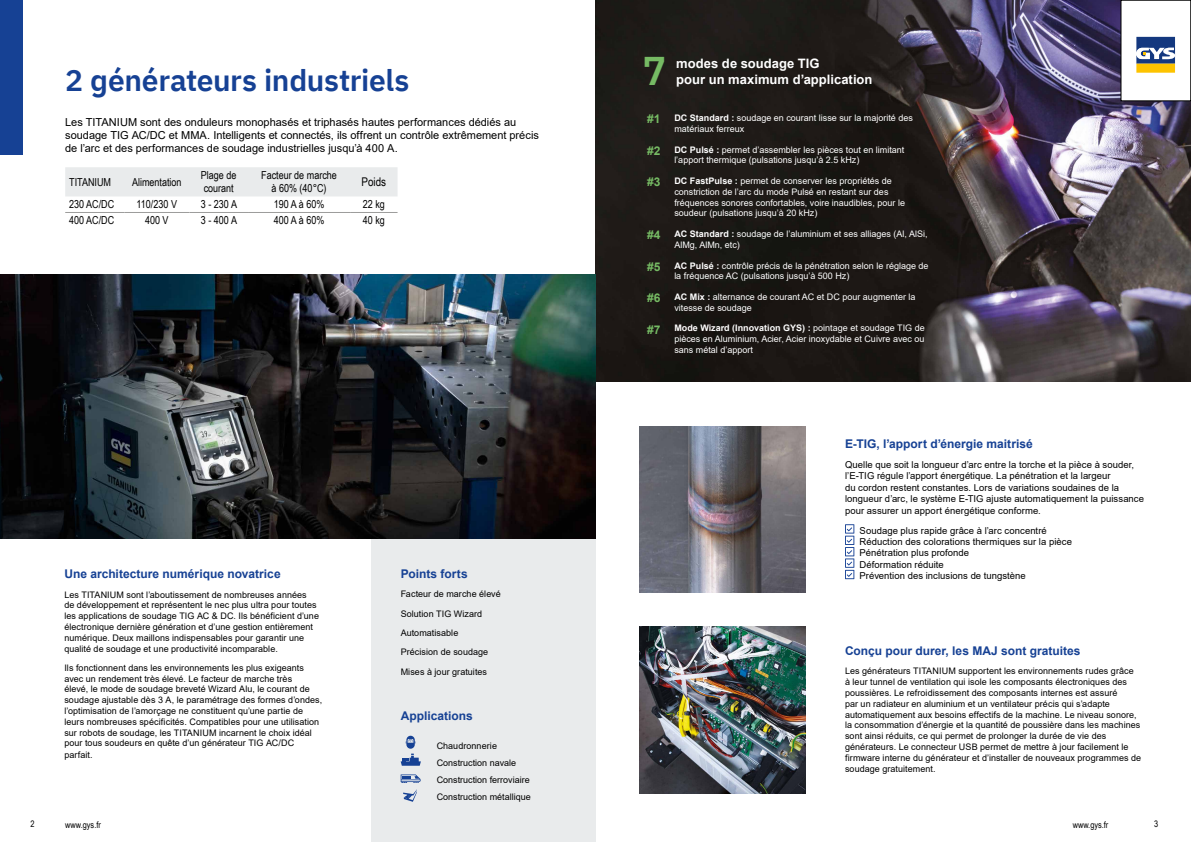
<style>
.page{position:relative;width:1191px;height:842px;background:#fff}
.page>*{position:absolute;margin:0;border:0;box-sizing:border-box;transform-origin:0 0}
.t1{font:600 40px "IBM Plex Sans";color:#76bb64}
.t2{font:600 30px "IBM Plex Sans";letter-spacing:-.01em;color:#164194}
.chapo_labeur{font:700 13px/15.6px "Arial";color:#fff}
.chapo_labeur-2{font:700 12px "Arial";color:#164194}
.t3{font:700 12px "Arial";color:#76bb64}
.t4{font:12px "Arial Narrow";color:#000}
.titre{font:11px/13.2px "Arial";color:#000}
.t5{font:11px/13.2px "Arial Narrow";color:#000}
.chapo_labeur-3{font:9.5px/11.4px "Arial";letter-spacing:.005em;color:#000}
.chapo_labeur-4{font:9px/10.8px "Arial";letter-spacing:.005em;color:#000}
.t6{font:9px/10.8px "Arial";color:#fff}
.titre-2{font:9px "Arial";color:#000}
.t7{font:9px "Arial Narrow";color:#000}
.s1{font-weight:700}
</style>
<div class="page">
<div style="left:371px;top:505px;width:224px;height:337px;background:#e9ebec"></div>
<img style="left:595px;top:0;width:596px;height:381px">
<svg style="left:401px;top:736px;width:20px;height:30px"></svg>
<svg style="left:401px;top:774px;width:20px;height:9px"></svg>
<svg style="left:403px;top:789px;width:14px;height:13px"></svg>
<img style="left:0;top:275px;width:595px;height:264px">
<svg style="left:845px;top:524px;width:9px;height:55px"></svg>
<img style="left:639px;top:426px;width:166px;height:166px">
<img style="left:639px;top:627px;width:166px;height:166px">
<div style="left:1121px;top:0;width:69px;height:101px;background:#fff"></div>
<div style="left:1136px;top:64px;width:39px;height:9px;background:#fdc300"></div>
<svg style="left:1136px;top:37px;width:39px;height:27px"></svg>
<div style="left:65px;top:167px;width:332px;height:29px;background:#e9ebec"></div>
<hr style="left:65px;top:212px;width:59px;height:1px;background:#9d9d9c">
<hr style="left:124px;top:212px;width:65px;height:1px;background:#9d9d9c">
<hr style="left:189px;top:212px;width:59px;height:1px;background:#9d9d9c">
<hr style="left:248px;top:212px;width:102px;height:1px;background:#9d9d9c">
<hr style="left:350px;top:212px;width:47px;height:1px;background:#9d9d9c">
<div style="left:0;top:0;width:23px;height:154px;background:#164194"></div>
<p class="t2" style="left:65px;top:57px;width:346px">2 générateurs industriels</p>
<p class="titre" style="left:65px;top:115px;width:475px">Les TITANIUM sont des onduleurs monophasés et triphasés hautes performances dédiés au soudage TIG AC/DC et MMA. Intelligents et connectés, ils offrent un contrôle extrêmement précis de l’arc et des performances de soudage industrielles jusqu’à 400 A.</p>
<p class="t5" style="left:69px;top:175px;width:43px">TITANIUM</p>
<p class="t5" style="left:132px;top:175px;width:51px">Alimentation</p>
<p class="t5" style="left:201px;top:168px;width:37px">Plage de courant</p>
<p class="t5" style="left:261px;top:168px;width:77px;text-align:center">Facteur de marche à 60% (40°C)</p>
<p class="t4" style="left:361px;top:173px;width:26px">Poids</p>
<p class="t5" style="left:69px;top:198px;width:47px">230 AC/DC</p>
<p class="t5" style="left:137px;top:198px;width:42px">110/230 V</p>
<p class="t5" style="left:201px;top:198px;width:38px">3 - 230 A</p>
<p class="t5" style="left:274px;top:198px;width:52px">190 A à 60%</p>
<p class="t5" style="left:363px;top:198px;width:24px">22 kg</p>
<p class="t5" style="left:69px;top:214px;width:47px">400 AC/DC</p>
<p class="t5" style="left:145px;top:214px;width:25px">400 V</p>
<p class="t5" style="left:201px;top:214px;width:38px">3 - 400 A</p>
<p class="t5" style="left:274px;top:214px;width:52px">400 A à 60%</p>
<p class="t5" style="left:363px;top:214px;width:24px">40 kg</p>
<p class="chapo_labeur-2" style="left:64px;top:565px;width:218px">Une architecture numérique novatrice</p>
<p class="chapo_labeur-4" style="left:64px;top:589px;width:256px">Les TITANIUM sont l’aboutissement de nombreuses années de développement et représentent le nec plus ultra pour toutes les applications de soudage TIG AC &amp; DC. Ils bénéficient d’une électronique dernière génération et d’une gestion entièrement numérique. Deux maillons indispensables pour garantir une qualité de soudage et une productivité incomparable.</p>
<p class="chapo_labeur-4" style="left:64px;top:662px;width:259px">Ils fonctionnent dans les environnements les plus exigeants avec un rendement très élevé. Le facteur de marche très<br>élevé, le mode de soudage breveté Wizard Alu, le courant de soudage ajustable dès 3 A, le paramétrage des formes d’ondes, l’optimisation de l’amorçage ne constituent qu’une partie de leurs nombreuses spécificités. Compatibles pour une utilisation sur robots de soudage, les TITANIUM incarnent le choix idéal pour tous soudeurs en quête d’un générateur TIG AC/DC parfait.</p>
<p class="chapo_labeur-2" style="left:401px;top:565px;width:69px">Points forts</p>
<p class="chapo_labeur-4" style="left:401px;top:589px;width:102px">Facteur de marche élevé</p>
<p class="chapo_labeur-4" style="left:401px;top:608px;width:83px">Solution TIG Wizard</p>
<p class="chapo_labeur-4" style="left:401px;top:627px;width:59px">Automatisable</p>
<p class="chapo_labeur-4" style="left:401px;top:647px;width:89px">Précision de soudage</p>
<p class="chapo_labeur-4" style="left:401px;top:666px;width:88px">Mises à jour gratuites</p>
<p class="chapo_labeur-2" style="left:401px;top:708px;width:74px">Applications</p>
<p class="titre-2" style="left:437px;top:739px;width:62px">Chaudronnerie</p>
<p class="titre-2" style="left:437px;top:756px;width:81px">Construction navale</p>
<p class="titre-2" style="left:437px;top:774px;width:95px">Construction ferroviaire</p>
<p class="titre-2" style="left:437px;top:791px;width:96px">Construction métallique</p>
<p class="t1" style="left:642px;top:39px;width:25px">7</p>
<p class="chapo_labeur" style="left:676px;top:56px;width:198px">modes de soudage TIG<br>pour un maximum d’application</p>
<p class="t3" style="left:647px;top:111px;width:15px">#1</p>
<p class="t6" style="left:674px;top:112px;width:240px"><span class="s1">DC Standard :</span> soudage en courant lisse sur la majorité des matériaux ferreux</p>
<p class="t3" style="left:647px;top:142px;width:15px">#2</p>
<p class="t6" style="left:674px;top:144px;width:232px"><span class="s1">DC Pulsé :</span> permet d’assembler les pièces tout en limitant l’apport thermique (pulsations jusqu’à 2.5 kHz)</p>
<p class="t3" style="left:647px;top:174px;width:15px">#3</p>
<p class="t6" style="left:674px;top:175px;width:232px"><span class="s1">DC FastPulse :</span> permet de conserver les propriétés de constriction de l’arc du mode Pulsé en restant sur des fréquences sonores confortables, voire inaudibles, pour le soudeur (pulsations jusqu’à 20 kHz)</p>
<p class="t3" style="left:647px;top:227px;width:15px">#4</p>
<p class="t6" style="left:674px;top:228px;width:255px"><span class="s1">AC Standard :</span> soudage de l’aluminium et ses alliages (Al, AlSi,<br>AlMg, AlMn, etc)</p>
<p class="t3" style="left:647px;top:258px;width:15px">#5</p>
<p class="t6" style="left:674px;top:260px;width:256px"><span class="s1">AC Pulsé :</span> contrôle précis de la pénétration selon le réglage de la fréquence AC (pulsations jusqu’à 500 Hz)</p>
<p class="t3" style="left:647px;top:289px;width:15px">#6</p>
<p class="t6" style="left:674px;top:291px;width:243px"><span class="s1">AC Mix :</span> alternance de courant AC et DC pour augmenter la vitesse de soudage</p>
<p class="t3" style="left:647px;top:321px;width:15px">#7</p>
<p class="t6" style="left:674px;top:323px;width:252px;text-align:justify"><span class="s1">Mode Wizard (Innovation GYS) :</span> pointage et soudage TIG de pièces en Aluminium, Acier, Acier inoxydable et Cuivre avec ou sans métal d’apport</p>
<p class="chapo_labeur-2" style="left:845px;top:435px;width:189px">E-TIG, l’apport d’énergie maitrisé</p>
<p class="chapo_labeur-3" style="left:845px;top:459px;width:301px">Quelle que soit la longueur d’arc entre la torche et la pièce à souder, l’E-TIG régule l’apport énergétique. La pénétration et la largeur<br>du cordon restent constantes. Lors de variations soudaines de la longueur d’arc, le système E-TIG ajuste automatiquement la puissance pour assurer un apport énergétique conforme.</p>
<p class="chapo_labeur-3" style="left:859px;top:524px;width:214px">Soudage plus rapide grâce à l’arc concentré Réduction des colorations thermiques sur la pièce Pénétration plus profonde<br>Déformation réduite<br>Prévention des inclusions de tungstène</p>
<p class="chapo_labeur-2" style="left:845px;top:642px;width:237px">Conçu pour durer, les MAJ sont gratuites</p>
<p class="chapo_labeur-4" style="left:845px;top:666px;width:298px">Les générateurs TITANIUM supportent les environnements rudes grâce<br>à leur tunnel de ventilation qui isole les composants électroniques des poussières. Le refroidissement des composants internes est assuré<br>par un radiateur en aluminium et un ventilateur précis qui s’adapte automatiquement aux besoins effectifs de la machine. Le niveau sonore, la consommation d’énergie et la quantité de poussière dans les machines sont ainsi réduits, ce qui permet de prolonger la durée de vie des générateurs. Le connecteur USB permet de mettre à jour facilement le firmware interne du générateur et d’installer de nouveaux programmes de soudage gratuitement.</p>
<p class="t7" style="left:31px;top:817px;width:6px">2</p>
<p class="t7" style="left:65px;top:818px;width:37px">www.gys.fr</p>
<p class="t7" style="left:1072px;top:818px;width:37px">www.gys.fr</p>
<p class="t7" style="left:1154px;top:817px;width:6px">3</p>
</div>
